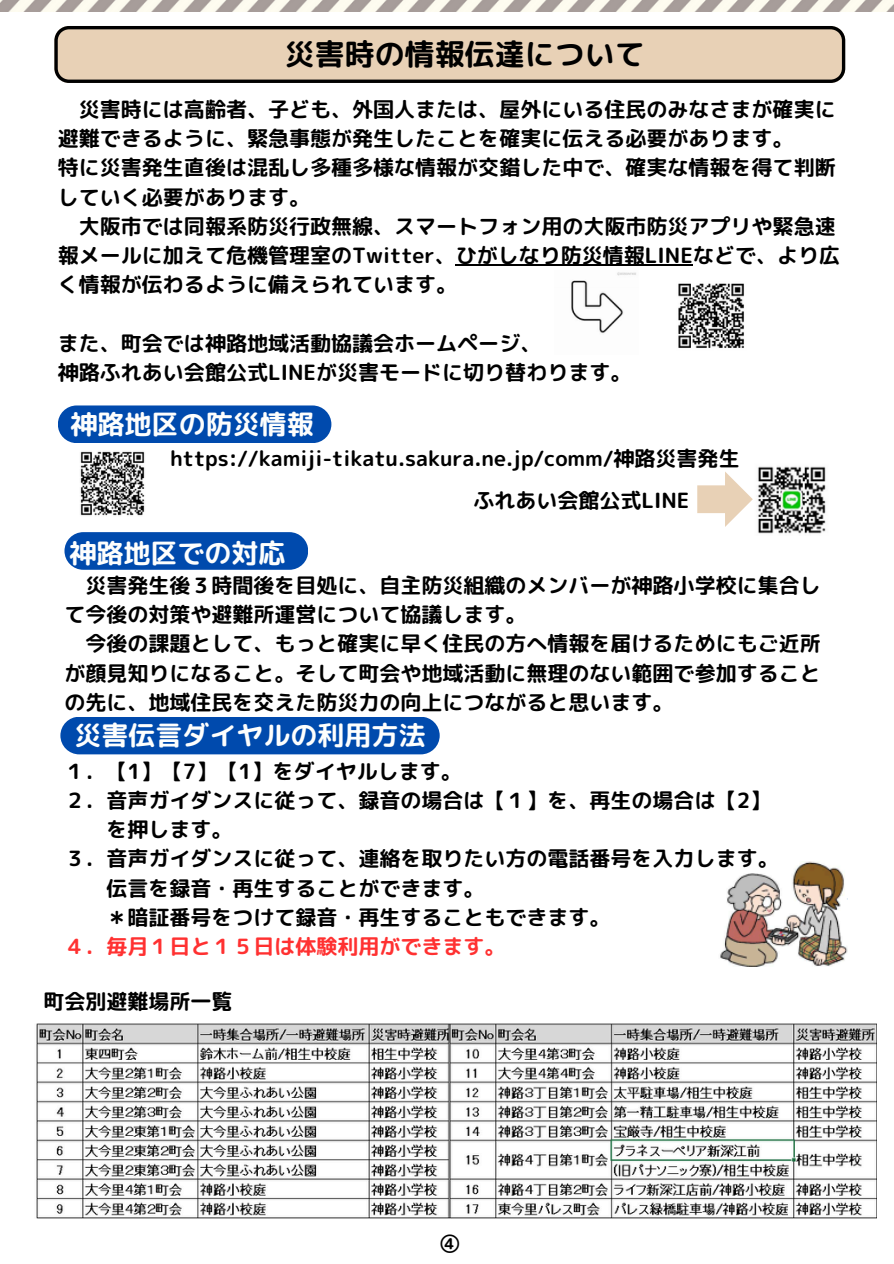
<style>
.page{position:relative;width:894px;height:1264px;background:#fff}
.page>*{position:absolute;margin:0;border:0;box-sizing:border-box;transform-origin:0 0}
.t1{font:30px "rounded mplus 1 p bold";color:#000}
.t2{font:27px "rounded mplus 1 p bold";color:#fdfefd}
.t3{font:21px/29.2px "rounded mplus 1 p bold";color:#000}
.t4{font:21px "rounded mplus 1 p bold";color:#ff3131}
.t5{font:20.25px "rounded mplus 1 p bold";color:#000}
</style>
<div class="page">
<img style="left:0;top:0;width:893px;height:12px">
<svg style="left:54px;top:26px;width:791px;height:57px;background:#cab69f"></svg>
<div style="left:64px;top:532px;width:244px;height:38px;background:#004aad;border-radius:19px"></div>
<div style="left:60px;top:716px;width:379px;height:38px;background:#004aad;border-radius:19px"></div>
<img style="left:720px;top:861px;width:127px;height:105px">
<img style="left:80px;top:451px;width:65px;height:65px">
<img style="left:758px;top:466px;width:68px;height:68px">
<img style="left:678px;top:283px;width:66px;height:65px">
<svg style="left:697px;top:472px;width:55px;height:55px"></svg>
<img style="left:571px;top:272px;width:65px;height:62px">
<div style="left:58px;top:405px;width:273px;height:38px;background:#004aad;border-radius:19px"></div>
<hr style="left:455px;top:264px;width:237px;height:1px;background:#000">
<img style="left:36px;top:1023px;width:839px;height:195px">
<p class="t1" style="left:285px;top:33px;width:361px">災害時の情報伝達について</p>
<p class="t3" style="left:58px;top:94px;width:779px;text-indent:21px">災害時には高齢者、子ども、外国人または、屋外にいる住民のみなさまが確実に避難できるように、緊急事態が発生したことを確実に伝える必要があります。</p>
<p class="t3" style="left:58px;top:153px;width:779px">特に災害発生直後は混乱し多種多様な情報が交錯した中で、確実な情報を得て判断していく必要があります。</p>
<h2 class="t3" style="left:58px;top:211px;width:783px;text-indent:21px">大阪市では同報系防災行政無線、スマートフォン用の大阪市防災アプリや緊急速報メールに加えて危機管理室のTwitter、ひがしなり防災情報LINEなどで、より広く情報が伝わるように備えられています。</h2>
<p class="t3" style="left:58px;top:328px;width:575px">また、町会では神路地域活動協議会ホームページ、<br>神路ふれあい会館公式LINEが災害モードに切り替わります。</p>
<h1 class="t2" style="left:71px;top:405px;width:244px">神路地区の防災情報</h1>
<p class="t3" style="left:170px;top:444px;width:571px">https://kamiji-tikatu.sakura.ne.jp/comm/神路災害発生</p>
<p class="t3" style="left:473px;top:485px;width:217px">ふれあい会館公式LINE</p>
<h1 class="t2" style="left:69px;top:534px;width:217px">神路地区での対応</h1>
<p class="t3" style="left:64px;top:570px;width:757px;text-indent:21px">災害発生後３時間後を目処に、自主防災組織のメンバーが神路小学校に集合して今後の対策や避難所運営について協議します。</p>
<h1 class="t3" style="left:64px;top:628px;width:757px;text-align:justify;text-indent:21px">今後の課題として、もっと確実に早く住民の方へ情報を届けるためにもご近所が顔見知りになること。そして町会や地域活動に無理のない範囲で参加することの先に、地域住民を交えた防災力の向上につながると思います。</h1>
<p class="t2" style="left:74px;top:716px;width:352px">災害伝言ダイヤルの利用方法</p>
<p class="t3" style="left:64px;top:756px;width:399px">１．【1】【7】【1】をダイヤルします。</p>
<p class="t3" style="left:64px;top:785px;width:708px">２．音声ガイダンスに従って、録音の場合は【１】を、再生の場合は【2】</p>
<h2 class="t3" style="left:106px;top:814px;width:127px">を押します。</h2>
<p class="t3" style="left:64px;top:843px;width:715px">３．音声ガイダンスに従って、連絡を取りたい方の電話番号を入力します。</p>
<h1 class="t3" style="left:106px;top:873px;width:379px">伝言を録音・再生することができます。</h1>
<p class="t3" style="left:106px;top:902px;width:505px">＊暗証番号をつけて録音・再生することもできます。</p>
<p class="t4" style="left:64px;top:931px;width:442px">４．毎月１日と１５日は体験利用ができます。</p>
<p class="t3" style="left:43px;top:986px;width:190px">町会別避難場所一覧</p>
<p class="t5" style="left:439px;top:1229px;width:22px">➃</p>
</div>
